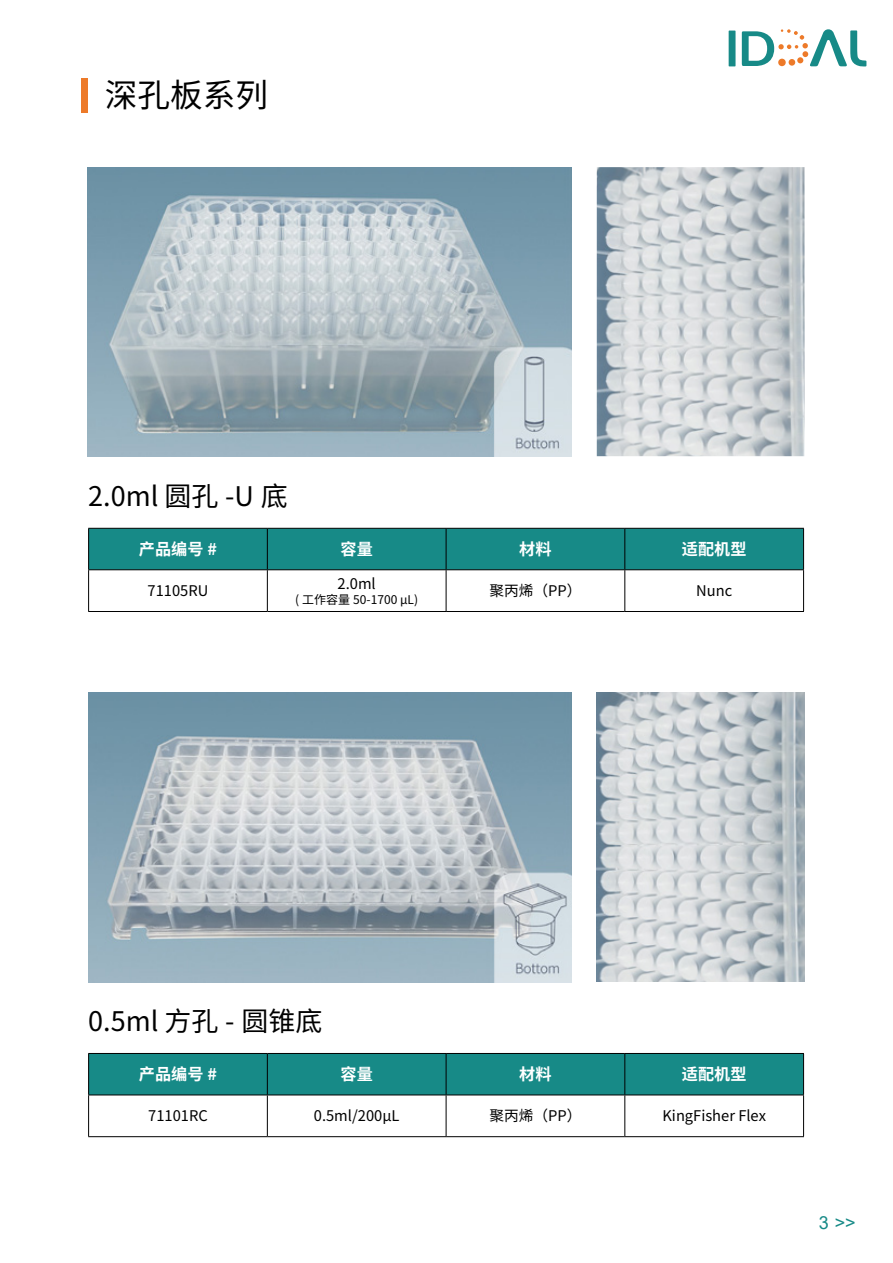
<style>
.page{position:relative;width:893px;height:1263px;background:#fff}
.page>*{position:absolute;margin:0;border:0;box-sizing:border-box;transform-origin:0 0}
.t1{font:32.7px "Source Han Sans SC";color:#000}
.t2{font:27px "Source Han Sans SC";color:#000}
.t3{font:18px "Arial";color:#178a87}
.t4{font:700 16.2px "Source Han Sans CN";color:#fff}
.t5{font:14.7px "Source Han Sans SC";color:#000}
.t6{font:12px "Source Han Sans SC";color:#000}
</style>
<div class="page">
<div style="left:729px;top:31px;width:6px;height:35px;background:#178a87"></div>
<svg style="left:742px;top:29px;width:124px;height:38px"></svg>
<div style="left:81px;top:78px;width:6px;height:35px;background:#ed7a29"></div>
<img style="left:597px;top:167px;width:207px;height:289px">
<img style="left:87px;top:167px;width:484px;height:290px">
<div style="left:89px;top:529px;width:714px;height:40px;background:#178a87"></div>
<hr style="left:88px;top:528px;width:179px;height:1px;background:#000">
<hr style="left:88px;top:529px;width:1px;height:40px;background:#000">
<hr style="left:267px;top:528px;width:179px;height:1px;background:#000">
<hr style="left:267px;top:529px;width:1px;height:40px;background:#000">
<hr style="left:446px;top:528px;width:179px;height:1px;background:#000">
<hr style="left:446px;top:529px;width:1px;height:40px;background:#000">
<hr style="left:625px;top:528px;width:179px;height:1px;background:#000">
<hr style="left:624px;top:529px;width:1px;height:40px;background:#000">
<hr style="left:803px;top:529px;width:1px;height:40px;background:#000">
<hr style="left:88px;top:569px;width:179px;height:1px;background:#000">
<hr style="left:88px;top:570px;width:1px;height:41px;background:#000">
<hr style="left:267px;top:569px;width:179px;height:1px;background:#000">
<hr style="left:267px;top:570px;width:1px;height:41px;background:#000">
<hr style="left:446px;top:569px;width:179px;height:1px;background:#000">
<hr style="left:446px;top:570px;width:1px;height:41px;background:#000">
<hr style="left:625px;top:569px;width:179px;height:1px;background:#000">
<hr style="left:624px;top:570px;width:1px;height:41px;background:#000">
<hr style="left:803px;top:570px;width:1px;height:41px;background:#000">
<hr style="left:88px;top:611px;width:179px;height:1px;background:#000">
<hr style="left:267px;top:611px;width:179px;height:1px;background:#000">
<hr style="left:446px;top:611px;width:179px;height:1px;background:#000">
<hr style="left:625px;top:611px;width:179px;height:1px;background:#000">
<div style="left:89px;top:1054px;width:714px;height:40px;background:#178a87"></div>
<hr style="left:88px;top:1053px;width:179px;height:1px;background:#000">
<hr style="left:88px;top:1054px;width:1px;height:40px;background:#000">
<hr style="left:267px;top:1053px;width:179px;height:1px;background:#000">
<hr style="left:267px;top:1054px;width:1px;height:40px;background:#000">
<hr style="left:446px;top:1053px;width:179px;height:1px;background:#000">
<hr style="left:446px;top:1054px;width:1px;height:40px;background:#000">
<hr style="left:625px;top:1053px;width:179px;height:1px;background:#000">
<hr style="left:624px;top:1054px;width:1px;height:40px;background:#000">
<hr style="left:803px;top:1054px;width:1px;height:40px;background:#000">
<hr style="left:88px;top:1094px;width:179px;height:1px;background:#000">
<hr style="left:88px;top:1095px;width:1px;height:41px;background:#000">
<hr style="left:267px;top:1094px;width:179px;height:1px;background:#000">
<hr style="left:267px;top:1095px;width:1px;height:41px;background:#000">
<hr style="left:446px;top:1094px;width:179px;height:1px;background:#000">
<hr style="left:446px;top:1095px;width:1px;height:41px;background:#000">
<hr style="left:625px;top:1094px;width:179px;height:1px;background:#000">
<hr style="left:624px;top:1095px;width:1px;height:41px;background:#000">
<hr style="left:803px;top:1095px;width:1px;height:41px;background:#000">
<hr style="left:88px;top:1136px;width:179px;height:1px;background:#000">
<hr style="left:267px;top:1136px;width:179px;height:1px;background:#000">
<hr style="left:446px;top:1136px;width:179px;height:1px;background:#000">
<hr style="left:625px;top:1136px;width:179px;height:1px;background:#000">
<img style="left:88px;top:693px;width:483px;height:289px">
<img style="left:597px;top:693px;width:207px;height:289px">
<h1 class="t1" style="left:105px;top:76px;width:165px">深孔板系列</h1>
<h2 class="t2" style="left:88px;top:481px;width:201px">2.0ml 圆孔 -U 底</h2>
<p class="t4" style="left:139px;top:540px;width:80px">产品编号 #</p>
<p class="t4" style="left:341px;top:540px;width:34px">容量</p>
<p class="t4" style="left:519px;top:540px;width:34px">材料</p>
<p class="t4" style="left:682px;top:540px;width:66px">适配机型</p>
<p class="t5" style="left:148px;top:582px;width:62px">71105RU</p>
<p class="t5" style="left:338px;top:575px;width:40px">2.0ml</p>
<p class="t6" style="left:295px;top:593px;width:124px">( 工作容量 50-1700 μL)</p>
<p class="t5" style="left:489px;top:582px;width:94px">聚丙烯（PP）</p>
<p class="t5" style="left:696px;top:582px;width:37px">Nunc</p>
<h2 class="t2" style="left:88px;top:1006px;width:236px">0.5ml 方孔 - 圆锥底</h2>
<p class="t4" style="left:139px;top:1065px;width:80px">产品编号 #</p>
<p class="t4" style="left:341px;top:1065px;width:34px">容量</p>
<p class="t4" style="left:519px;top:1065px;width:34px">材料</p>
<p class="t4" style="left:682px;top:1065px;width:66px">适配机型</p>
<p class="t5" style="left:148px;top:1108px;width:61px">71101RC</p>
<p class="t5" style="left:314px;top:1108px;width:87px">0.5ml/200μL</p>
<p class="t5" style="left:489px;top:1108px;width:94px">聚丙烯（PP）</p>
<p class="t5" style="left:662px;top:1108px;width:105px">KingFisher Flex</p>
<p class="t3" style="left:819px;top:1210px;width:38px">3 &gt;&gt;</p>
</div>
